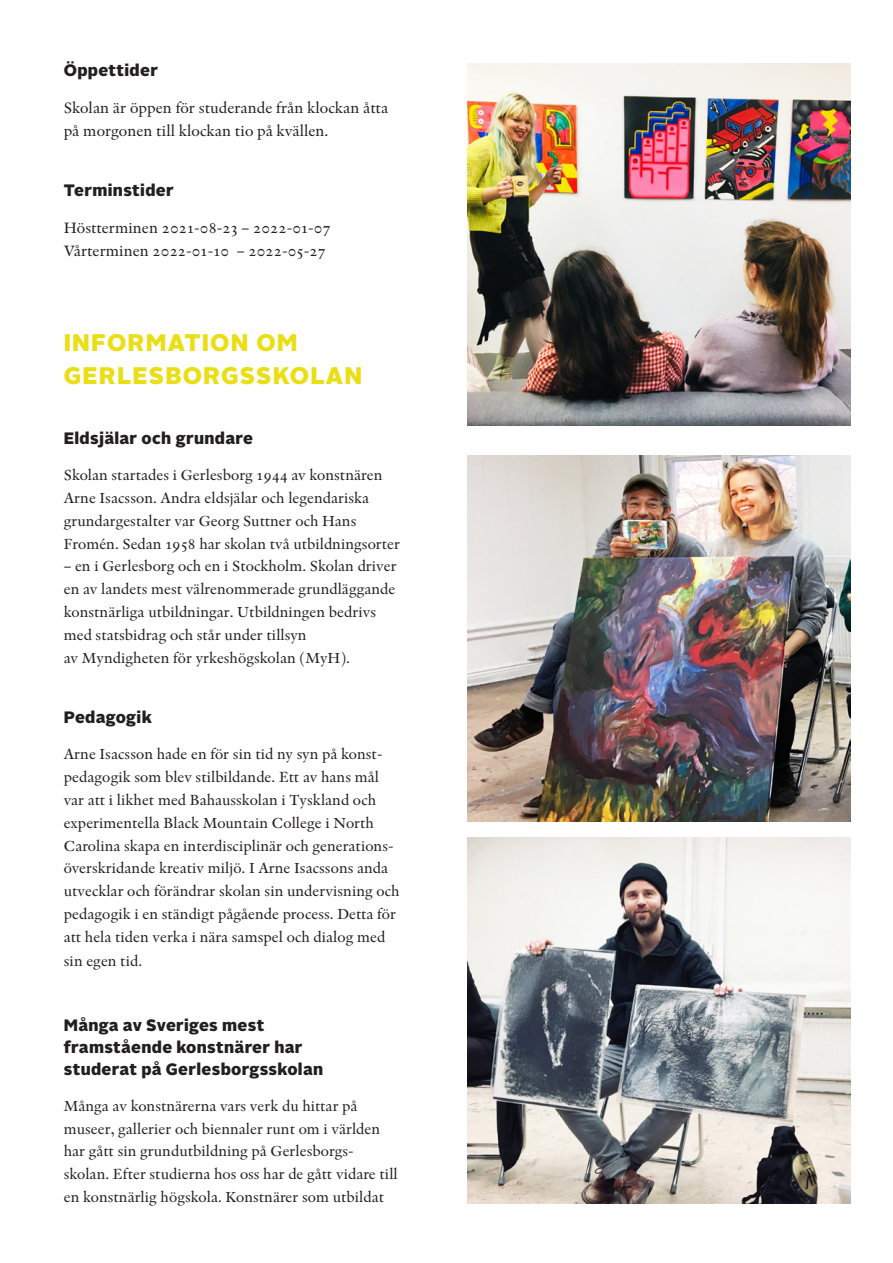
<style>
.page{position:relative;width:893px;height:1263px;background:#fff}
.page>*{position:absolute;margin:0;border:0;box-sizing:border-box;transform-origin:0 0}
.t1{font:900 24px "Alright Sans";letter-spacing:.05em;color:#eade14}
.t2{font:900 16.5px "Alright Sans";letter-spacing:.02em;color:#231f20}
.t3{font:15.75px/23.2px "Indigo Regular Os F";color:#231f20}
.t4{font:15.3px/22.8px "Indigo Regular Os F";color:#231f20}
</style>
<div class="page">
<img style="left:468px;top:456px;width:382px;height:365px">
<img style="left:468px;top:838px;width:382px;height:365px">
<img style="left:468px;top:64px;width:382px;height:361px">
<p class="t2" style="left:64px;top:59px;width:96px">Öppettider</p>
<p class="t3" style="left:64px;top:96px;width:326px">Skolan är öppen för studerande från klockan åtta på morgonen till klockan tio på kvällen.</p>
<p class="t2" style="left:64px;top:179px;width:111px">Terminstider</p>
<p class="t3" style="left:64px;top:216px;width:268px">Höstterminen 2021-08-23 – 2022-01-07</p>
<p class="t3" style="left:64px;top:239px;width:263px">Vårterminen 2022-01-10 – 2022-05-27</p>
<p class="t1" style="left:64px;top:325px;width:235px">INFORMATION OM</p>
<p class="t1" style="left:64px;top:358px;width:300px">GERLESBORGSSKOLAN</p>
<p class="t2" style="left:64px;top:426px;width:191px">Eldsjälar och grundare</p>
<p class="t4" style="left:64px;top:464px;width:338px">Skolan startades i Gerlesborg 1944 av konstnären Arne Isacsson. Andra eldsjälar och legendariska grundargestalter var Georg Suttner och Hans Fromén. Sedan 1958 har skolan två utbildningsorter</p>
<p class="t4" style="left:64px;top:555px;width:334px">– en i Gerlesborg och en i Stockholm. Skolan driver en av landets mest välrenommerade grundläggande konstnärliga utbildningar. Utbildningen bedrivs med statsbidrag och står under tillsyn</p>
<p class="t4" style="left:64px;top:646px;width:288px">av Myndigheten för yrkeshögskolan (MyH).</p>
<p class="t2" style="left:64px;top:705px;width:90px">Pedagogik</p>
<p class="t4" style="left:64px;top:743px;width:319px">Arne Isacsson hade en för sin tid ny syn på konst&shy;pedagogik som blev stilbildande. Ett av hans mål</p>
<p class="t4" style="left:64px;top:788px;width:337px">var att i likhet med Bahausskolan i Tyskland och experimentella Black Mountain College i North Carolina skapa en interdisciplinär och generations&shy;överskridande kreativ miljö. I Arne Isacssons anda utvecklar och förändrar skolan sin undervisning och pedagogik i en ständigt pågående process. Detta för att hela tiden verka i nära samspel och dialog med sin egen tid.</p>
<p class="t2" style="left:64px;top:1013px;width:202px">Många av Sveriges mest</p>
<p class="t2" style="left:64px;top:1035px;width:240px">framstående konstnärer har</p>
<p class="t2" style="left:64px;top:1057px;width:261px">studerat på Gerlesborgsskolan</p>
<p class="t4" style="left:64px;top:1094px;width:318px">Många av konstnärerna vars verk du hittar på museer, gallerier och biennaler runt om i världen har gått sin grundutbildning på Gerlesborgs-</p>
<p class="t4" style="left:64px;top:1163px;width:336px">skolan. Efter studierna hos oss har de gått vidare till en konstnärlig högskola. Konstnärer som utbildat</p>
</div>
